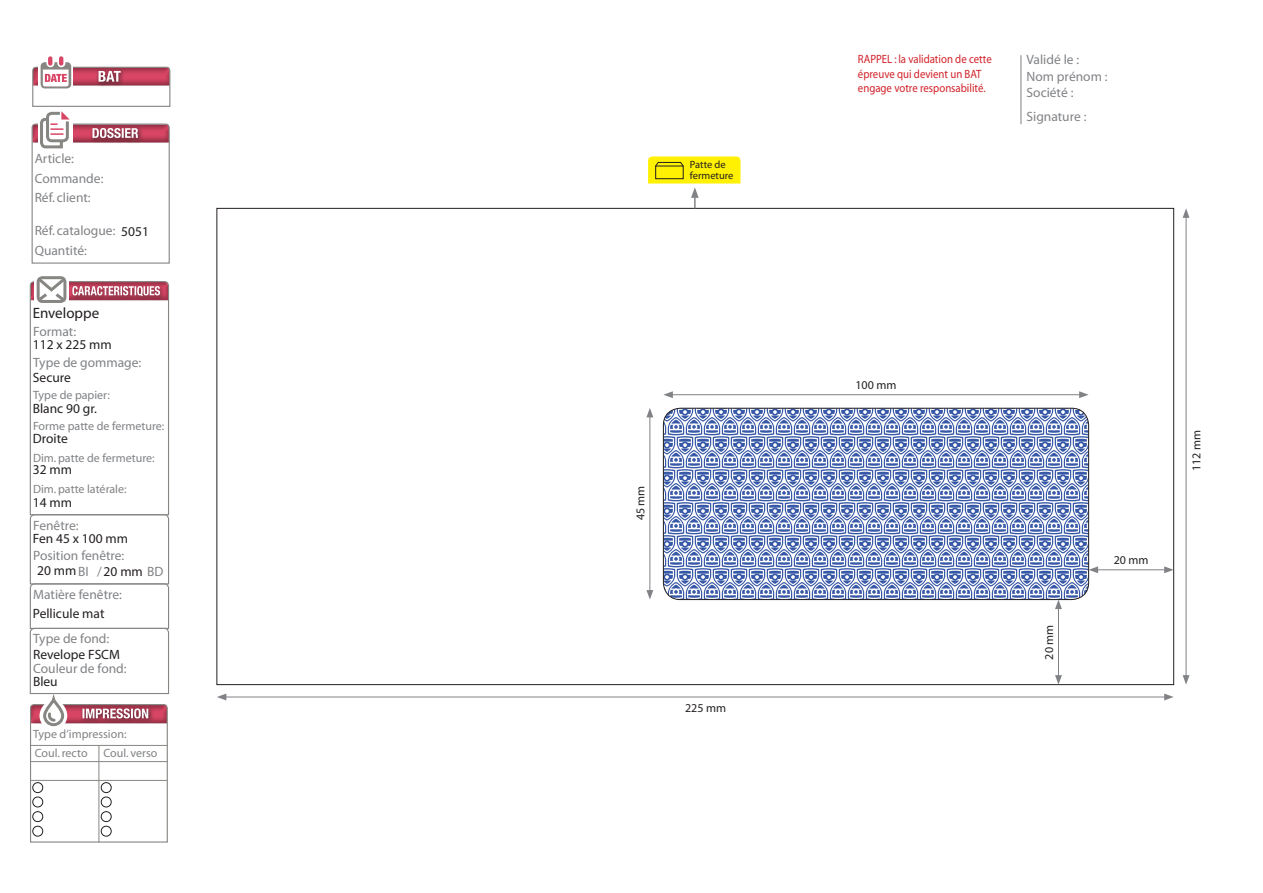
<style>
.page{position:relative;width:1263px;height:893px;background:#fff}
.page>*{position:absolute;margin:0;border:0;box-sizing:border-box;transform-origin:0 0}
.t1{font:15px "Myriad";color:#231f20}
.t2{font:13.5px/19.5px "Myriad";color:#808285}
.t3{font:13.5px/27.6px "Myriad";color:#231f20}
.t4{font:13.5px/15.3px "Myriad Pro";color:#808285}
.t5{font:13.5px "Myriad Pro";color:#231f20}
.t6{font:12px/19.2px "Myriad";color:#808285}
.t7{font:12px/14.4px "Myriad";color:#d1232a;scale:.9 1}
.t8{font:12px "Myriad Pro";color:#231f20}
.t9{font:12px "Myriad";color:#231f20}
.t10{font:10.5px/10.5px "Myriad";color:#231f20}
.s1{color:#231f20}
</style>
<div class="page">
<svg style="left:663px;top:408px;width:426px;height:192px"></svg>
<div style="left:663px;top:408px;width:426px;height:192px;border:1px solid #231f20;border-radius:17px"></div>
<svg style="left:648px;top:156px;width:92px;height:52px"></svg>
<hr style="left:1020px;top:55px;width:1px;height:69px;background:#808285">
<hr style="left:1186px;top:215px;width:1px;height:462px;background:#808285">
<svg style="left:1182px;top:675px;width:7px;height:10px"></svg>
<svg style="left:1182px;top:208px;width:7px;height:10px"></svg>
<hr style="left:224px;top:697px;width:942px;height:1px;background:#808285">
<svg style="left:217px;top:693px;width:9px;height:7px"></svg>
<svg style="left:1164px;top:693px;width:10px;height:7px"></svg>
<svg style="left:48px;top:56px;width:4px;height:10px"></svg>
<svg style="left:59px;top:56px;width:4px;height:10px"></svg>
<svg style="left:31px;top:62px;width:140px;height:202px"></svg>
<svg style="left:29px;top:276px;width:141px;height:419px"></svg>
<div style="left:43px;top:698px;width:21px;height:28px;border:3px solid #878683;border-radius:9px"></div>
<svg style="left:30px;top:703px;width:138px;height:140px"></svg>
<div style="left:33px;top:766px;width:64px;height:13px;background:#fff"></div>
<div style="left:102px;top:766px;width:62px;height:13px;background:#fff"></div>
<hr style="left:30px;top:780px;width:137px;height:1px;background:#878683">
<hr style="left:99px;top:745px;width:1px;height:98px;background:#878683">
<hr style="left:30px;top:761px;width:137px;height:1px;background:#878683">
<hr style="left:30px;top:745px;width:137px;height:1px;background:#878683">
<div style="left:45px;top:783px;width:53px;height:58px;background:#fff"></div>
<div style="left:113px;top:783px;width:53px;height:58px;background:#fff"></div>
<div style="left:33px;top:783px;width:10px;height:10px;background:#fff;border-radius:50%"></div>
<div style="left:32px;top:782px;width:11px;height:11px;border:1px solid #231f20;border-radius:50%"></div>
<div style="left:33px;top:797px;width:10px;height:10px;background:#fff;border-radius:50%"></div>
<div style="left:32px;top:797px;width:11px;height:10px;border:1px solid #231f20;border-radius:50%"></div>
<div style="left:33px;top:812px;width:10px;height:10px;background:#fff;border-radius:50%"></div>
<div style="left:32px;top:811px;width:11px;height:11px;border:1px solid #231f20;border-radius:50%"></div>
<div style="left:33px;top:826px;width:10px;height:10px;background:#fff;border-radius:50%"></div>
<div style="left:32px;top:826px;width:11px;height:10px;border:1px solid #231f20;border-radius:50%"></div>
<div style="left:101px;top:783px;width:10px;height:10px;background:#fff;border-radius:50%"></div>
<div style="left:101px;top:782px;width:11px;height:11px;border:1px solid #231f20;border-radius:50%"></div>
<div style="left:101px;top:797px;width:10px;height:10px;background:#fff;border-radius:50%"></div>
<div style="left:101px;top:797px;width:11px;height:10px;border:1px solid #231f20;border-radius:50%"></div>
<div style="left:101px;top:812px;width:10px;height:10px;background:#fff;border-radius:50%"></div>
<div style="left:101px;top:811px;width:11px;height:11px;border:1px solid #231f20;border-radius:50%"></div>
<div style="left:101px;top:826px;width:10px;height:10px;background:#fff;border-radius:50%"></div>
<div style="left:101px;top:826px;width:11px;height:10px;border:1px solid #231f20;border-radius:50%"></div>
<hr style="left:670px;top:394px;width:411px;height:1px;background:#808285">
<svg style="left:663px;top:391px;width:10px;height:7px"></svg>
<svg style="left:1079px;top:391px;width:10px;height:7px"></svg>
<hr style="left:649px;top:415px;width:1px;height:177px;background:#808285">
<svg style="left:646px;top:590px;width:7px;height:10px"></svg>
<svg style="left:646px;top:408px;width:7px;height:9px"></svg>
<hr style="left:1058px;top:607px;width:1px;height:70px;background:#808285">
<svg style="left:1055px;top:675px;width:7px;height:10px"></svg>
<svg style="left:1055px;top:600px;width:7px;height:9px"></svg>
<hr style="left:1096px;top:569px;width:70px;height:1px;background:#808285">
<svg style="left:1089px;top:566px;width:9px;height:7px"></svg>
<svg style="left:1164px;top:566px;width:10px;height:7px"></svg>
<p class="t2" style="left:35px;top:150px;width:70px">Article:<br>Commande:<br>Réf. client:</p>
<p class="t2" style="left:35px;top:222px;width:116px">Réf. catalogue: <span class="s1">5051<br></span>Quantité:</p>
<p class="t1" style="left:33px;top:306px;width:68px">Enveloppe</p>
<p class="t3" style="left:33px;top:331px;width:80px">112 x 225 mm</p>
<p class="t3" style="left:33px;top:364px;width:40px">Secure</p>
<p class="t3" style="left:33px;top:396px;width:66px">Blanc 90 gr.</p>
<p class="t3" style="left:33px;top:425px;width:37px">Droite</p>
<p class="t3" style="left:33px;top:457px;width:41px">32 mm</p>
<p class="t3" style="left:33px;top:489px;width:41px">14 mm</p>
<p class="t4" style="left:33px;top:518px;width:47px">Fenêtre:</p>
<p class="t4" style="left:33px;top:548px;width:132px">Position fenêtre:<br><span class="s1">20 mm</span> BI /<span class="s1">20 mm</span> BD</p>
<p class="t4" style="left:33px;top:587px;width:90px">Matière fenêtre:</p>
<p class="t2" style="left:33px;top:322px;width:45px">Format:</p>
<p class="t2" style="left:33px;top:354px;width:110px">Type de gommage:</p>
<p class="t6" style="left:33px;top:386px;width:78px">Type de papier:</p>
<p class="t6" style="left:33px;top:417px;width:133px">Forme patte de fermeture:</p>
<p class="t6" style="left:33px;top:449px;width:123px">Dim. patte de fermeture:</p>
<p class="t6" style="left:33px;top:480px;width:95px">Dim. patte latérale:</p>
<p class="t5" style="left:33px;top:530px;width:97px">Fen 45 x 100 mm</p>
<p class="t5" style="left:33px;top:605px;width:73px">Pellicule mat</p>
<p class="t2" style="left:33px;top:630px;width:78px">Type de fond:</p>
<p class="t2" style="left:33px;top:660px;width:95px">Couleur de fond:</p>
<p class="t3" style="left:33px;top:641px;width:88px">Revelope FSCM<br>Bleu</p>
<p class="t6" style="left:33px;top:725px;width:95px">Type d’impression:<br>Coul. recto</p>
<p class="t6" style="left:103px;top:744px;width:55px">Coul. verso</p>
<p class="t10" style="left:690px;top:160px;width:45px">Patte de fermeture</p>
<p class="t8" style="left:633px;top:520px;width:36px;rotate:-90deg">45 mm</p>
<p class="t9" style="left:685px;top:702px;width:43px">225 mm</p>
<p class="t7" style="left:858px;top:53px;width:150px">RAPPEL : la validation de cette épreuve qui devient un BAT engage votre responsabilité.</p>
<p class="t2" style="left:1026px;top:52px;width:83px;line-height:16.2px">Validé le :<br>Nom prénom :<br>Société :</p>
<p class="t2" style="left:1026px;top:107px;width:61px">Signature :</p>
<p class="t8" style="left:855px;top:378px;width:43px">100 mm</p>
<p class="t8" style="left:1042px;top:659px;width:36px;rotate:-90deg">20 mm</p>
<p class="t8" style="left:1114px;top:553px;width:36px">20 mm</p>
<p class="t9" style="left:1190px;top:471px;width:43px;rotate:-90deg">112 mm</p>
</div>
